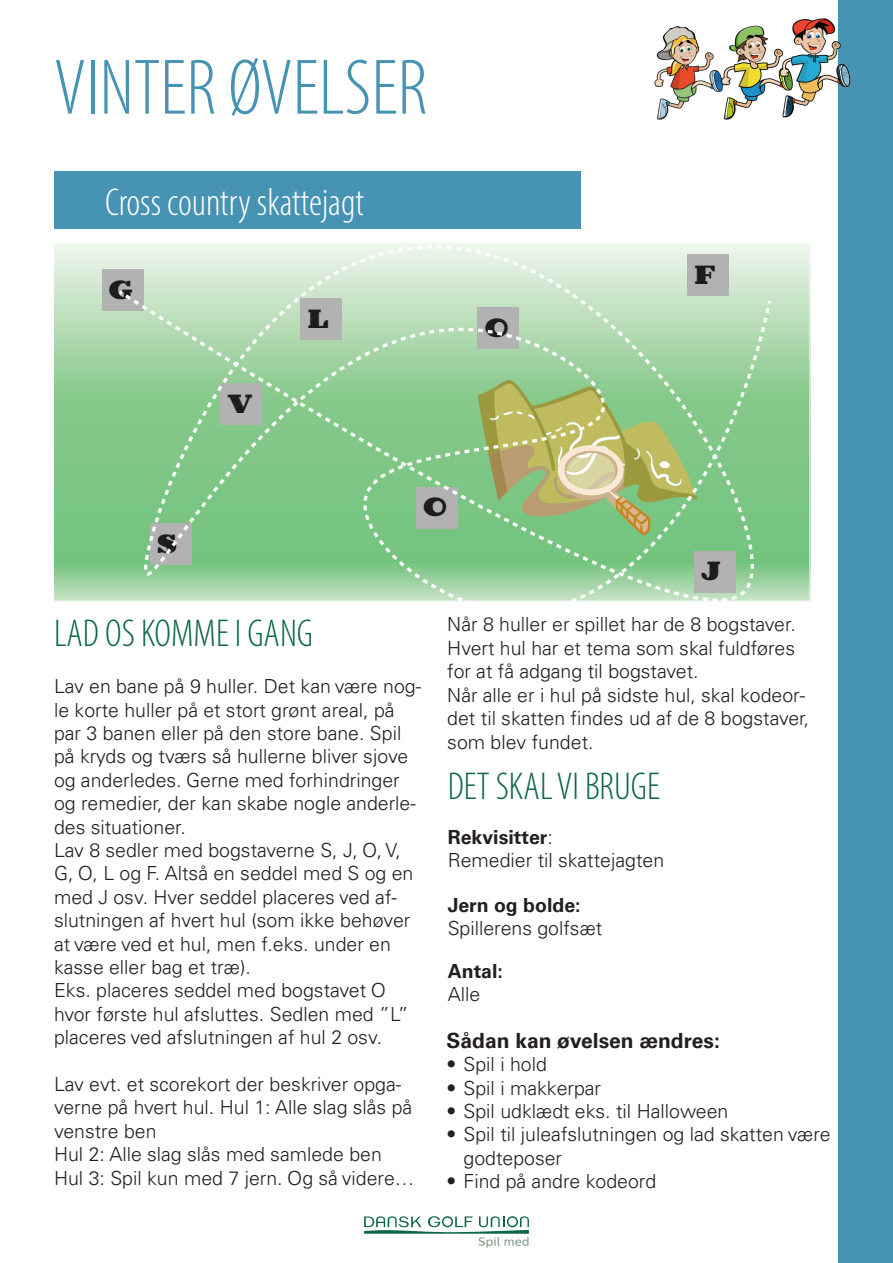
<style>
.page{position:relative;width:893px;height:1263px;background:#fff}
.page>*{position:absolute;margin:0;border:0;box-sizing:border-box;transform-origin:0 0}
.t1{font:300 condensed 79.5px "Myriad Pro";color:#4693b4}
.t2{font:300 condensed 39px "Myriad Pro";color:#0d6645}
.t3{font:300 condensed 39px "Myriad Pro";color:#fff}
.t4{font:29.25px "Birra 2 Stout";color:#1d1d1b}
.t5{font:700 21px "Univers";color:#231f20}
.t6{font:300 19.5px/23.4px "Univers";color:#231f20}
.t7{font:700 19.5px "Univers";color:#231f20}
.s1{font-weight:300}
</style>
<div class="page">
<div style="left:54px;top:172px;width:527px;height:57px;background:#4693b4"></div>
<svg style="left:55px;top:244px;width:753px;height:356px"></svg>
<div style="left:102px;top:270px;width:41px;height:41px;background:#b2b2b2"></div>
<svg style="left:121px;top:244px;width:672px;height:356px"></svg>
<svg style="left:765px;top:297px;width:8px;height:10px"></svg>
<svg style="left:364px;top:1216px;width:165px;height:32px"></svg>
<div style="left:839px;top:0;width:54px;height:1263px;background:#4693b4"></div>
<img style="left:654px;top:26px;width:43px;height:93px">
<img style="left:697px;top:25px;width:59px;height:95px">
<img style="left:756px;top:13px;width:95px;height:110px">
<p class="t1" style="left:54px;top:40px;width:375px">VINTER ØVELSER</p>
<p class="t3" style="left:105px;top:179px;width:260px">Cross country skattejagt</p>
<p class="t4" style="left:109px;top:269px;width:25px">G</p>
<p class="t4" style="left:157px;top:522px;width:22px">S</p>
<p class="t4" style="left:227px;top:383px;width:27px">V</p>
<p class="t4" style="left:307px;top:297px;width:23px">L</p>
<p class="t4" style="left:485px;top:307px;width:25px">O</p>
<p class="t4" style="left:423px;top:486px;width:25px">O</p>
<p class="t4" style="left:694px;top:253px;width:23px">F</p>
<p class="t4" style="left:701px;top:550px;width:21px">J</p>
<p class="t2" style="left:54px;top:610px;width:261px">LAD OS KOMME I GANG</p>
<p class="t6" style="left:54px;top:674px;width:369px">Lav en bane på 9 huller. Det kan være nog&shy;le korte huller på et stort grønt areal, på par 3 banen eller på den store bane. Spil på kryds og tværs så hullerne bliver sjove og anderledes. Gerne med forhindringer og remedier, der kan skabe nogle anderle&shy;des situationer.</p>
<p class="t6" style="left:54px;top:838px;width:361px">Lav 8 sedler med bogstaverne S, J, O, V, G, O, L og F. Altså en seddel med S og en med J osv. Hver seddel placeres ved af&shy;slutningen af hvert hul (som ikke behøver at være ved et hul, men f.eks. under en kasse eller bag et træ).</p>
<p class="t6" style="left:54px;top:979px;width:356px">Eks. placeres seddel med bogstavet O hvor første hul afsluttes. Sedlen med ”L” placeres ved afslutningen af hul 2 osv.</p>
<p class="t6" style="left:54px;top:1072px;width:360px">Lav evt. et scorekort der beskriver opga&shy;verne på hvert hul. Hul 1: Alle slag slås på venstre ben</p>
<p class="t6" style="left:54px;top:1142px;width:329px">Hul 2: Alle slag slås med samlede ben</p>
<p class="t6" style="left:54px;top:1166px;width:362px">Hul 3: Spil kun med 7 jern. Og så videre…</p>
<p class="t6" style="left:447px;top:613px;width:350px">Når 8 huller er spillet har de 8 bogstaver.</p>
<p class="t6" style="left:447px;top:636px;width:349px">Hvert hul har et tema som skal fuldføres for at få adgang til bogstavet.</p>
<p class="t6" style="left:447px;top:683px;width:364px">Når alle er i hul på sidste hul, skal kodeor&shy;det til skatten findes ud af de 8 bogstaver, som blev fundet.</p>
<p class="t2" style="left:448px;top:763px;width:214px">DET SKAL VI BRUGE</p>
<p class="t7" style="left:448px;top:825px;width:107px">Rekvisitter<span class="s1">:</span></p>
<p class="t6" style="left:448px;top:849px;width:218px">Remedier til skattejagten</p>
<p class="t7" style="left:448px;top:893px;width:134px">Jern og bolde:</p>
<p class="t6" style="left:448px;top:916px;width:156px">Spillerens golfsæt</p>
<p class="t7" style="left:448px;top:959px;width:57px">Antal:</p>
<p class="t6" style="left:448px;top:983px;width:34px">Alle</p>
<p class="t5" style="left:446px;top:1028px;width:275px">Sådan kan øvelsen ændres:</p>
<p class="t6" style="left:446px;top:1052px;width:102px">• Spil i hold</p>
<p class="t6" style="left:446px;top:1076px;width:156px">• Spil i makkerpar</p>
<p class="t6" style="left:446px;top:1099px;width:283px">• Spil udklædt eks. til Halloween</p>
<p class="t6" style="left:463px;top:1123px;width:369px;text-indent:-17px">• Spil til juleafslutningen og lad skatten være godteposer</p>
<p class="t6" style="left:446px;top:1169px;width:211px">• Find på andre kodeord</p>
</div>
